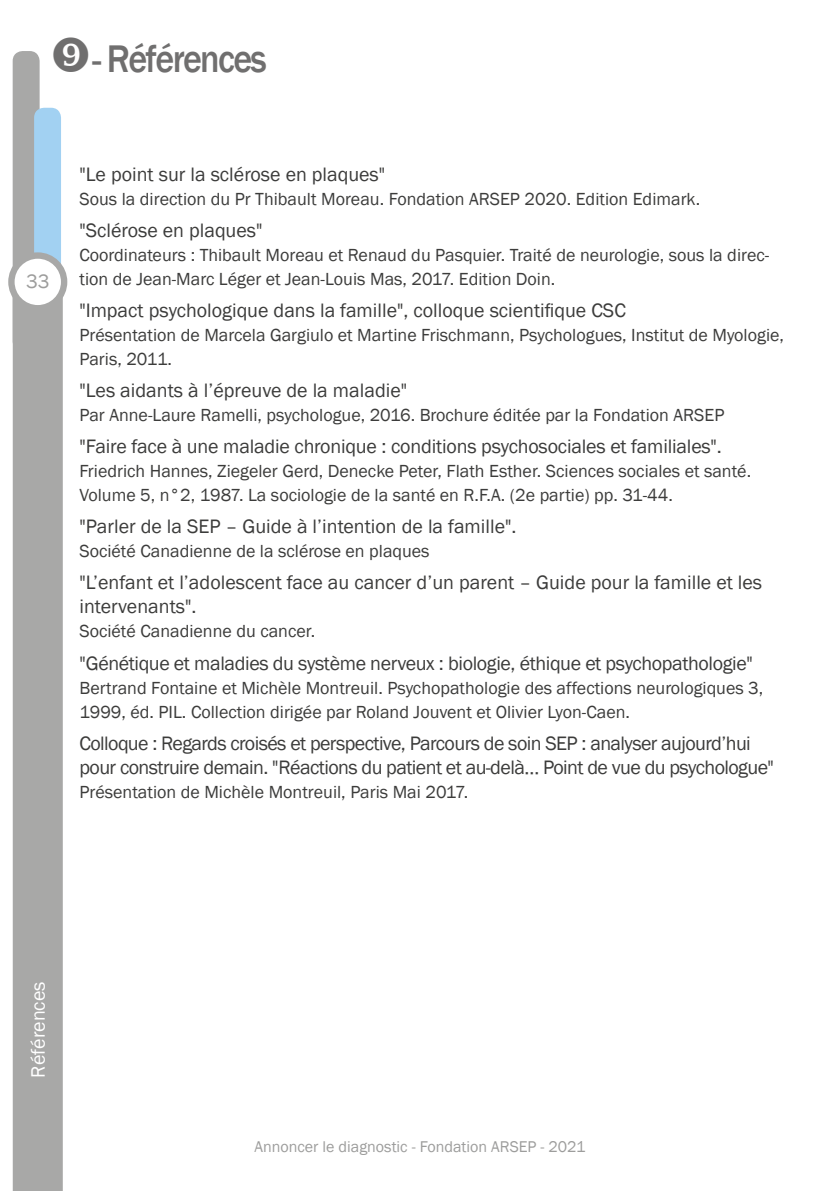
<style>
.page{position:relative;width:840px;height:1191px;background:#fff}
.page>*{position:absolute;margin:0;border:0;box-sizing:border-box;transform-origin:0 0}
.t1{font:500 39.6px "Franklin Gothic";letter-spacing:-.045em;color:#706f6f;scale:.91 1}
.t2{font:20px/24px "Franklin Gothic";letter-spacing:-.01em;color:#3c3c3b}
.t3{font:20px/24px "Franklin Gothic";letter-spacing:-.03em;color:#3c3c3b}
.t4{font:20px "Franklin Gothic";color:#fff}
.t5{font:20px "Franklin Gothic";color:#9d9d9c}
.t6{font:18px/24px "Franklin Gothic";color:#3c3c3b}
.t7{font:16px "Franklin Gothic";color:#9d9d9c}
.s1{font-size:36px}
</style>
<div class="page">
<div style="left:13px;top:51px;width:27px;height:300px;background:#a8a8a7;border-radius:10px"></div>
<div style="left:34px;top:108px;width:27px;height:208px;background:#a2d1f2;border-radius:10px"></div>
<div style="left:13px;top:296px;width:50px;height:895px;background:#a8a8a7"></div>
<div style="left:11px;top:255px;width:53px;height:53px;background:#fff;border-radius:50%"></div>
<div style="left:8px;top:252px;width:59px;height:59px;border:6px solid #a8a8a7;border-radius:50%"></div>
<h1 class="t1" style="left:92px;top:34px;width:193px"><span class="s1">-</span> Références</h1>
<p class="t5" style="left:26px;top:269px;width:25px">33</p>
<p class="t2" style="left:79px;top:163px;width:307px">"Le point sur la sclérose en plaques"</p>
<p class="t6" style="left:79px;top:188px;width:622px">Sous la direction du Pr Thibault Moreau. Fondation ARSEP 2020. Edition Edimark.</p>
<p class="t2" style="left:79px;top:219px;width:184px">"Sclérose en plaques"</p>
<p class="t6" style="left:79px;top:244px;width:691px">Coordinateurs : Thibault Moreau et Renaud du Pasquier. Traité de neurologie, sous la direc&shy;tion de Jean-Marc Léger et Jean-Louis Mas, 2017. Edition Doin.</p>
<p class="t2" style="left:79px;top:299px;width:547px">"Impact psychologique dans la famille", colloque scientifique CSC</p>
<p class="t6" style="left:79px;top:324px;width:705px">Présentation de Marcela Gargiulo et Martine Frischmann, Psychologues, Institut de Myologie,<br>Paris, 2011.</p>
<p class="t2" style="left:79px;top:379px;width:329px">"Les aidants à l’épreuve de la maladie"</p>
<p class="t6" style="left:79px;top:404px;width:646px">Par Anne-Laure Ramelli, psychologue, 2016. Brochure éditée par la Fondation ARSEP</p>
<p class="t2" style="left:79px;top:435px;width:643px">"Faire face à une maladie chronique : conditions psychosociales et familiales".</p>
<p class="t6" style="left:79px;top:460px;width:672px">Friedrich Hannes, Ziegeler Gerd, Denecke Peter, Flath Esther. Sciences sociales et santé.<br>Volume 5, n°2, 1987. La sociologie de la santé en R.F.A. (2e partie) pp. 31-44.</p>
<p class="t2" style="left:79px;top:515px;width:438px">"Parler de la SEP – Guide à l’intention de la famille".</p>
<p class="t6" style="left:79px;top:540px;width:351px">Société Canadienne de la sclérose en plaques</p>
<p class="t2" style="left:79px;top:571px;width:683px">"L’enfant et l’adolescent face au cancer d’un parent – Guide pour la famille et les intervenants".</p>
<p class="t6" style="left:79px;top:620px;width:237px">Société Canadienne du cancer.</p>
<p class="t2" style="left:79px;top:651px;width:674px">"Génétique et maladies du système nerveux : biologie, éthique et psychopathologie"</p>
<p class="t6" style="left:79px;top:676px;width:685px">Bertrand Fontaine et Michèle Montreuil. Psychopathologie des affections neurologiques 3,<br>1999, éd. PIL. Collection dirigée par Roland Jouvent et Olivier Lyon-Caen.</p>
<p class="t3" style="left:79px;top:731px;width:695px">Colloque : Regards croisés et perspective, Parcours de soin SEP : analyser aujourd’hui pour construire demain. "Réactions du patient et au-delà… Point de vue du psychologue"</p>
<p class="t6" style="left:79px;top:780px;width:390px">Présentation de Michèle Montreuil, Paris Mai 2017.</p>
<p class="t4" style="left:26px;top:1077px;width:97px;rotate:-90deg">Références</p>
<p class="t7" style="left:254px;top:1137px;width:332px">Annoncer le diagnostic - Fondation ARSEP - 2021</p>
</div>
